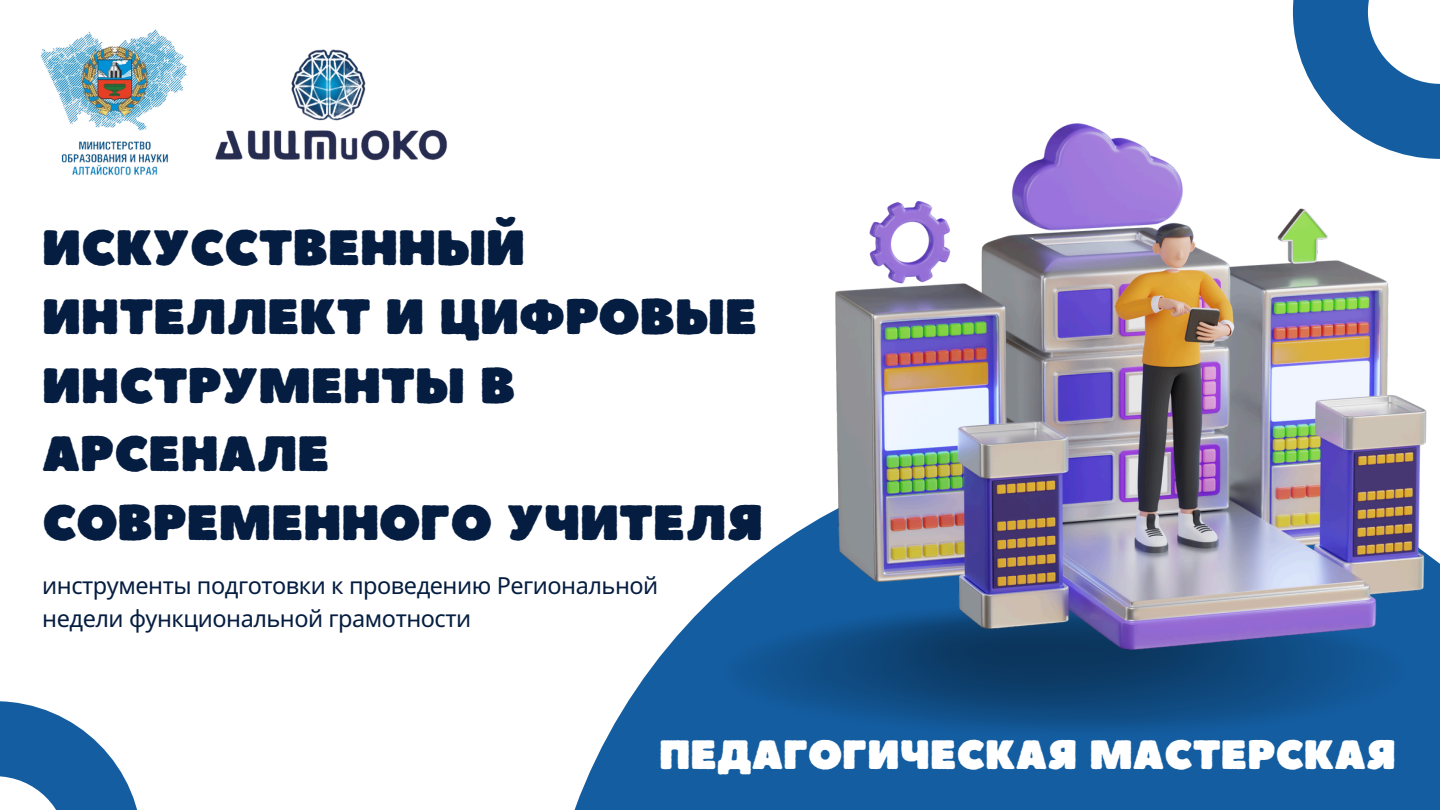
<style>
.page{position:relative;width:1440px;height:810px;background:#fff}
.page>*{position:absolute;margin:0;border:0;box-sizing:border-box;transform-origin:0 0}
.t1{font:49.6px/68.8px "Boulder";color:#051d40}
.t2{font:41px "Boulder";color:#fff}
.t3{font:23.5px/32.6px "Noto Sans";letter-spacing:-.02em;color:#051d40}
</style>
<div class="page">
<svg style="left:574px;top:509px;width:866px;height:301px;fill:#145da0"></svg>
<svg style="left:1293px;top:0;width:147px;height:159px"></svg>
<svg style="left:0;top:701px;width:138px;height:109px"></svg>
<img style="left:720px;top:603px;width:692px;height:136px">
<img style="left:309px;top:49px;width:138px;height:112px">
<img style="left:40px;top:29px;width:269px;height:147px">
<img style="left:836px;top:124px;width:591px;height:525px">
<p class="t1" style="left:42px;top:211px;width:722px">ИСКУССТВЕННЫЙ<br>ИНТЕЛЛЕКТ и цифровые инструменты в арсенале современного учителя</p>
<p class="t3" style="left:42px;top:569px;width:617px">инструменты подготовки к проведению Региональной недели функциональной грамотности</p>
<p class="t2" style="left:659px;top:728px;width:738px">педагогическая мастерская</p>
</div>
